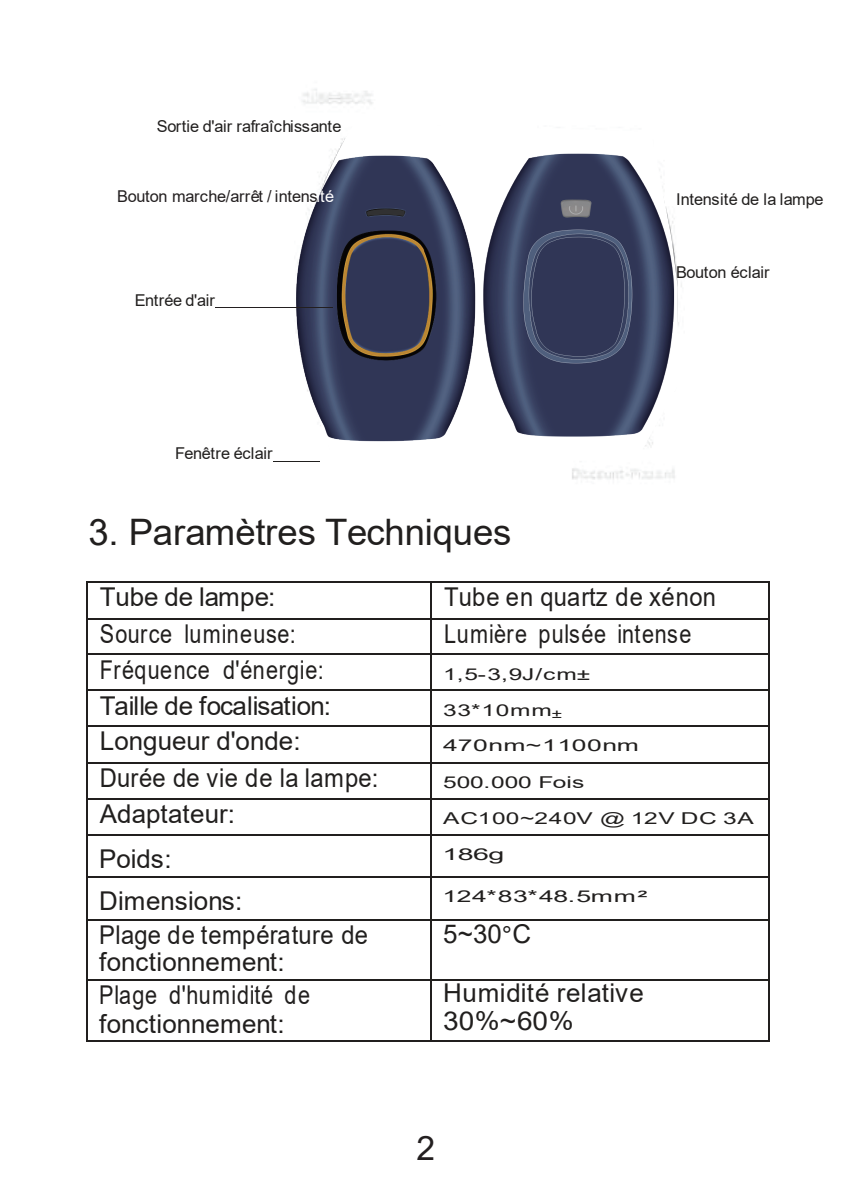
<style>
.page{position:relative;width:853px;height:1202px;background:#fff}
.page>*{position:absolute;margin:0;border:0;box-sizing:border-box;transform-origin:0 0}
.t1{font:36.4px "Arial";letter-spacing:-.005em;color:#211f1e}
.t2{font:33.6px "Arial";color:#231f20}
.t3{font:26px/28px "Arial";letter-spacing:.01em;color:#211f1e}
.t4{font:26px/26.8px "Arial";letter-spacing:.01em;color:#211f1e;scale:.92 1}
.t5{font:26px/28.8px "Arial";letter-spacing:.01em;color:#211f1e;scale:.83 1}
.t6{font:26px "Arial";letter-spacing:-.02em;color:#211f1e}
.t7{font:26px "Arial";letter-spacing:.03em;color:#211f1e;scale:.83 1}
.t8{font:16.4px "Arial";letter-spacing:-.005em;color:#211f1e}
.t9{font:16.4px "Arial";letter-spacing:-.005em;color:#211f1e;scale:1.5 1}
.t10{font:16.4px "Arial";letter-spacing:-.025em;color:#231f20}
.t11{font:16.4px "Arial";letter-spacing:.03em;color:#211f1e;scale:1.5 1}
.t12{font:16.4px "Arial";letter-spacing:-.005em;color:#211f1e;scale:1.63 1}
.t13{font:16.4px "Arial";letter-spacing:-.025em;color:#211f1e}
.t14{font:16.4px "Arial";letter-spacing:.02em;color:#211f1e;scale:1.63 1}
.t15{font:16.4px "Arial";letter-spacing:-.005em;color:#211f1e;scale:1.75 1}
.s1{color:#fff}
.s2{font-size:18.4px}
</style>
<div class="page">
<hr style="left:87px;top:581px;width:343px;height:2px;background:#211f1e">
<hr style="left:432px;top:581px;width:336px;height:2px;background:#211f1e">
<hr style="left:86px;top:583px;width:1px;height:35px;background:#211f1e">
<hr style="left:430px;top:583px;width:2px;height:35px;background:#211f1e">
<hr style="left:768px;top:583px;width:2px;height:35px;background:#211f1e">
<hr style="left:87px;top:618px;width:343px;height:2px;background:#211f1e">
<hr style="left:432px;top:618px;width:336px;height:2px;background:#211f1e">
<hr style="left:86px;top:620px;width:1px;height:33px;background:#211f1e">
<hr style="left:430px;top:620px;width:2px;height:33px;background:#211f1e">
<hr style="left:768px;top:620px;width:2px;height:33px;background:#211f1e">
<hr style="left:87px;top:653px;width:343px;height:2px;background:#211f1e">
<hr style="left:432px;top:653px;width:336px;height:2px;background:#211f1e">
<hr style="left:86px;top:655px;width:1px;height:34px;background:#211f1e">
<hr style="left:430px;top:655px;width:2px;height:34px;background:#211f1e">
<hr style="left:768px;top:655px;width:2px;height:34px;background:#211f1e">
<hr style="left:87px;top:689px;width:343px;height:2px;background:#211f1e">
<hr style="left:432px;top:689px;width:336px;height:2px;background:#211f1e">
<hr style="left:86px;top:691px;width:1px;height:34px;background:#211f1e">
<hr style="left:430px;top:691px;width:2px;height:34px;background:#211f1e">
<hr style="left:768px;top:691px;width:2px;height:34px;background:#211f1e">
<hr style="left:87px;top:725px;width:343px;height:2px;background:#211f1e">
<hr style="left:432px;top:725px;width:336px;height:2px;background:#211f1e">
<hr style="left:86px;top:727px;width:1px;height:35px;background:#211f1e">
<hr style="left:430px;top:727px;width:2px;height:35px;background:#211f1e">
<hr style="left:768px;top:727px;width:2px;height:35px;background:#211f1e">
<hr style="left:87px;top:762px;width:343px;height:2px;background:#211f1e">
<hr style="left:432px;top:762px;width:336px;height:2px;background:#211f1e">
<hr style="left:86px;top:764px;width:1px;height:34px;background:#211f1e">
<hr style="left:430px;top:764px;width:2px;height:34px;background:#211f1e">
<hr style="left:768px;top:764px;width:2px;height:34px;background:#211f1e">
<hr style="left:87px;top:798px;width:343px;height:2px;background:#211f1e">
<hr style="left:432px;top:798px;width:336px;height:2px;background:#211f1e">
<hr style="left:86px;top:800px;width:1px;height:34px;background:#211f1e">
<hr style="left:430px;top:800px;width:2px;height:34px;background:#211f1e">
<hr style="left:768px;top:800px;width:2px;height:34px;background:#211f1e">
<hr style="left:87px;top:834px;width:343px;height:2px;background:#211f1e">
<hr style="left:432px;top:834px;width:336px;height:2px;background:#211f1e">
<hr style="left:86px;top:836px;width:1px;height:40px;background:#211f1e">
<hr style="left:430px;top:836px;width:2px;height:40px;background:#211f1e">
<hr style="left:768px;top:836px;width:2px;height:40px;background:#211f1e">
<hr style="left:87px;top:876px;width:343px;height:2px;background:#211f1e">
<hr style="left:432px;top:876px;width:336px;height:2px;background:#211f1e">
<hr style="left:86px;top:878px;width:1px;height:41px;background:#211f1e">
<hr style="left:430px;top:878px;width:2px;height:41px;background:#211f1e">
<hr style="left:768px;top:878px;width:2px;height:41px;background:#211f1e">
<hr style="left:87px;top:919px;width:343px;height:1px;background:#211f1e">
<hr style="left:432px;top:919px;width:336px;height:1px;background:#211f1e">
<hr style="left:86px;top:920px;width:1px;height:59px;background:#211f1e">
<hr style="left:430px;top:920px;width:2px;height:59px;background:#211f1e">
<hr style="left:768px;top:920px;width:2px;height:59px;background:#211f1e">
<hr style="left:87px;top:979px;width:343px;height:2px;background:#211f1e">
<hr style="left:432px;top:979px;width:336px;height:2px;background:#211f1e">
<hr style="left:86px;top:981px;width:1px;height:59px;background:#211f1e">
<hr style="left:87px;top:1040px;width:343px;height:2px;background:#211f1e">
<hr style="left:430px;top:981px;width:2px;height:59px;background:#211f1e">
<hr style="left:432px;top:1040px;width:336px;height:2px;background:#211f1e">
<hr style="left:768px;top:981px;width:2px;height:59px;background:#211f1e">
<hr style="left:215px;top:307px;width:116px;height:1px;background:#231f20">
<img style="left:554px;top:153px;width:128px;height:327px">
<img style="left:273px;top:138px;width:281px;height:324px">
<hr style="left:283px;top:307px;width:50px;height:1px;background:#231f20">
<p class="t8" style="left:157px;top:115px;width:186px">Sortie d'air rafraîchissante</p>
<p class="t10" style="left:117px;top:185px;width:218px">Bouton marche/arrêt / intens<span class="s1">ité</span></p>
<p class="t8" style="left:135px;top:289px;width:82px">Entrée d'air</p>
<p class="t8" style="left:175px;top:442px;width:99px">Fenêtre éclair</p>
<p class="t8" style="left:676px;top:188px;width:149px">Intensité de la lampe</p>
<p class="t13" style="left:676px;top:261px;width:95px">Bouton éclair</p>
<h1 class="t1" style="left:88px;top:507px;width:424px">3. Paramètres Techniques</h1>
<p class="t3" style="left:100px;top:583px;width:177px">Tube de lampe:</p>
<p class="t4" style="left:444px;top:584px;width:297px">Tube en quartz de xénon</p>
<p class="t7" style="left:100px;top:616px;width:237px">Source lumineuse:</p>
<p class="t5" style="left:444px;top:619px;width:299px">Lumière pulsée intense</p>
<p class="t5" style="left:100px;top:656px;width:271px">Fréquence d'énergie:</p>
<p class="t9" style="left:443px;top:663px;width:99px">1,5-3,9J/cm±</p>
<p class="t6" style="left:100px;top:688px;width:232px">Taille de focalisation:</p>
<p class="t9" style="left:443px;top:699px;width:81px">33*10mm<sub>±</sub></p>
<p class="t3" style="left:100px;top:727px;width:202px">Longueur d'onde:</p>
<p class="t14" style="left:443px;top:734px;width:121px">470nm~1100nm</p>
<p class="t4" style="left:100px;top:764px;width:304px">Durée de vie de la lampe:</p>
<p class="t9" style="left:443px;top:771px;width:95px">500.000 Fois</p>
<p class="t3" style="left:100px;top:800px;width:136px">Adaptateur:</p>
<p class="t11" style="left:443px;top:807px;width:208px">AC100~240V @ 12V DC 3A</p>
<p class="t3" style="left:99px;top:844px;width:74px">Poids:</p>
<p class="t15" style="left:442px;top:843px;width:37px">186g</p>
<p class="t3" style="left:99px;top:887px;width:145px">Dimensions:</p>
<p class="t12" style="left:442px;top:885px;width:127px">124*83*48.5mm<span class="s2">²</span></p>
<p class="t4" style="left:99px;top:921px;width:294px">Plage de température de fonctionnement:</p>
<p class="t3" style="left:443px;top:919px;width:89px">5~30°C</p>
<p class="t5" style="left:99px;top:980px;width:256px">Plage d'humidité de fonctionnement:</p>
<p class="t3" style="left:443px;top:979px;width:202px">Humidité relative<br>30%~60%</p>
<p class="t2" style="left:416px;top:1125px;width:20px">2</p>
</div>
